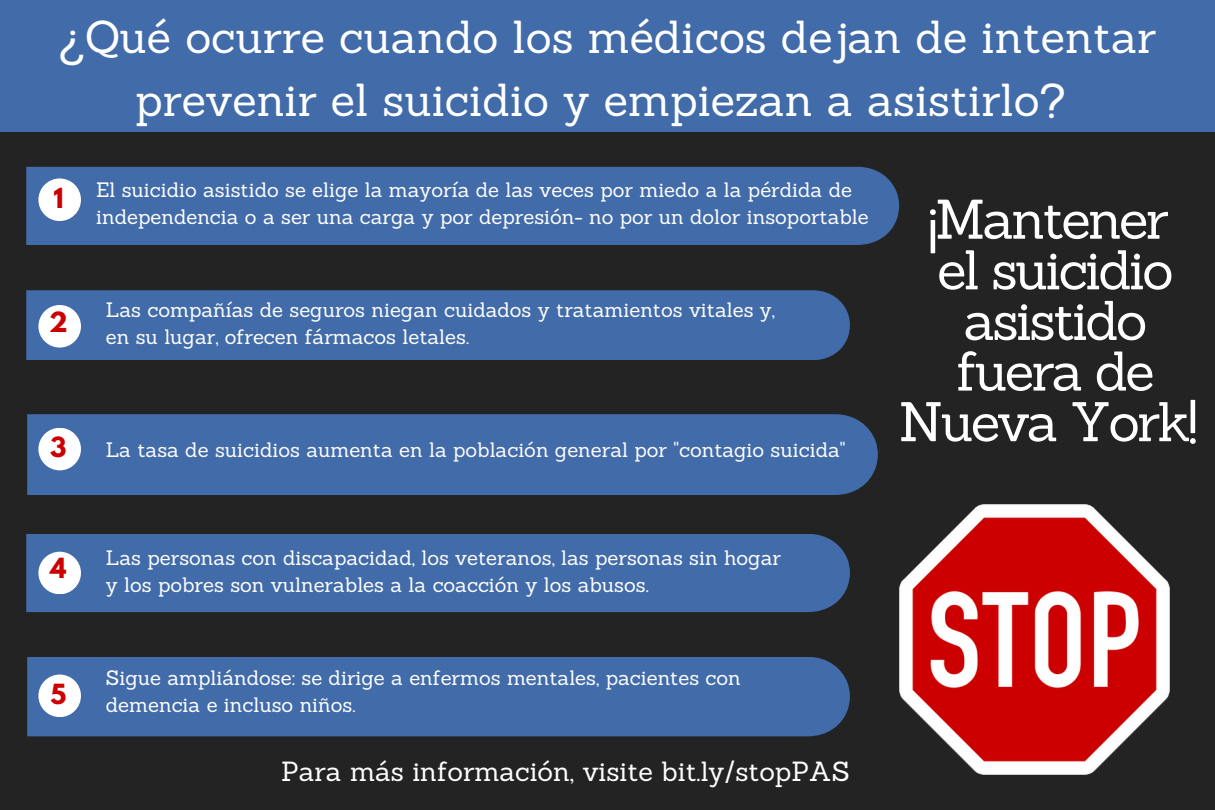
<style>
.page{position:relative;width:1215px;height:810px;background:#232323}
.page>*{position:absolute;margin:0;border:0;box-sizing:border-box;transform-origin:0 0}
.t1{font:54.45px/50.6px "Sanchez";letter-spacing:-.05em;color:#fff;text-align:center}
.t2{font:45px/62.6px "Sanchez";color:#fff;text-align:center}
.t3{font:27px "Sanchez";color:#fff}
.t4{font:700 24.53px "League Spartan";color:#c00}
.t5{font:20.25px/27px "Sanchez";color:#fff}
.t6{font:20.25px "Sanchez";color:#fffdfd}
</style>
<div class="page">
<div style="left:26px;top:534px;width:824px;height:78px;background:#416ba9"></div>
<div style="left:26px;top:290px;width:824px;height:70px;background:#416ba9"></div>
<div style="left:26px;top:167px;width:873px;height:78px;background:#416ba9"></div>
<div style="left:38px;top:178px;width:43px;height:43px;background:#fff;border-radius:50%"></div>
<div style="left:38px;top:305px;width:43px;height:43px;background:#fff;border-radius:50%"></div>
<div style="left:27px;top:414px;width:851px;height:81px;background:#416ba9"></div>
<div style="left:38px;top:428px;width:43px;height:42px;background:#fff;border-radius:50%"></div>
<div style="left:27px;top:657px;width:823px;height:79px;background:#416ba9"></div>
<div style="left:38px;top:675px;width:43px;height:42px;background:#fff;border-radius:50%"></div>
<div style="left:38px;top:552px;width:43px;height:42px;background:#fff;border-radius:50%"></div>
<div style="left:0;top:0;width:1215px;height:131px;background:#416ba9"></div>
<img style="left:899px;top:504px;width:270px;height:270px">
<h2 class="t2" style="left:59px;top:5px;width:1099px">¿Qué ocurre cuando los médicos dejan de intentar prevenir el suicidio y empiezan a asistirlo?</h2>
<p class="t4" style="left:53px;top:185px;width:12px">1</p>
<p class="t4" style="left:49px;top:310px;width:20px">2</p>
<p class="t5" style="left:96px;top:176px;width:774px">El suicidio asistido se elige la mayoría de las veces por miedo a la pérdida de independencia o a ser una carga y por depresión- no por un dolor insoportable</p>
<p class="t5" style="left:106px;top:296px;width:671px">Las compañías de seguros niegan cuidados y tratamientos vitales y, en su lugar, ofrecen fármacos letales.</p>
<p class="t4" style="left:50px;top:435px;width:18px">3</p>
<p class="t6" style="left:106px;top:436px;width:741px">La tasa de suicidios aumenta en la población general por "contagio suicida"</p>
<h1 class="t1" style="left:899px;top:194px;width:301px">¡Mantener<br>el suicidio asistido fuera de<br>Nueva York!</h1>
<p class="t4" style="left:50px;top:556px;width:18px">4</p>
<p class="t4" style="left:51px;top:682px;width:17px">5</p>
<p class="t5" style="left:106px;top:544px;width:677px">Las personas con discapacidad, los veteranos, las personas sin hogar y los pobres son vulnerables a la coacción y los abusos.</p>
<p class="t5" style="left:106px;top:664px;width:636px">Sigue ampliándose: se dirige a enfermos mentales, pacientes con demencia e incluso niños.</p>
<h3 class="t3" style="left:281px;top:754px;width:570px">Para más información, visite bit.ly/stopPAS</h3>
</div>
